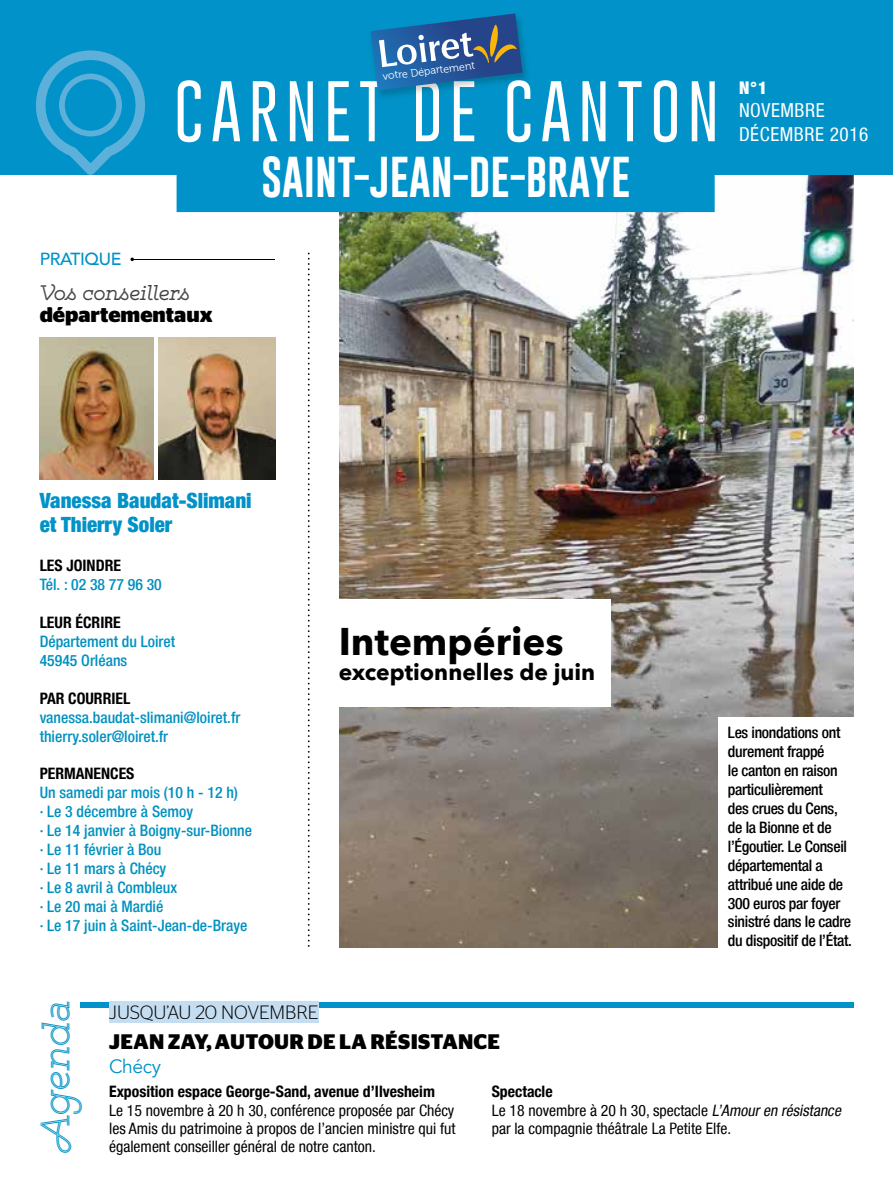
<style>
.page{position:relative;width:893px;height:1191px;background:#fff}
.page>*{position:absolute;margin:0;border:0;box-sizing:border-box;transform-origin:0 0}
.t1{font:100 62.48px "Gobold";letter-spacing:.12em;color:#fff}
.t2{font:42px "Gobold";color:#fff}
.t3{font:700 38.5px "Avenir Next";color:#000}
.t4{font:300 34.48px "Gist";color:#0092c8}
.t5{font:700 22.75px "Avenir Next";color:#000}
.t6{font:700 21.18px "Stag Sans";color:#000}
.t7{font:900 condensed 21px/24.5px "Helvetica Neue LT Std";color:#0092c8}
.t8{font:700 21px "Stag Sans";letter-spacing:.015em;color:#000}
.t9{font:condensed 19.25px/23.8px "Helvetica Neue LT Std";letter-spacing:.03em;color:#fff}
.t10{font:300 19.25px "Stag Sans";color:#000}
.t11{font:19.25px "Avenir";letter-spacing:-.02em;color:#0092c8}
.t12{font:300 18.72px "Gist";letter-spacing:-.005em;color:#000}
.t13{font:500 17.5px "Avenir";letter-spacing:-.02em;color:#0092c8}
.t14{font:900 condensed 17.5px "Helvetica Neue";color:#fff}
.t15{font:500 condensed 15.75px/18.9px "Helvetica Neue LT Std";color:#0091c0}
.t16{font:condensed 15.75px/18.2px "Helvetica Neue LT Std";color:#000;text-align:justify}
.t17{font:500 condensed 15.75px/18.9px "Helvetica Neue LT Std";letter-spacing:-.02em;color:#000}
.t18{font:700 condensed 15.75px "Helvetica Neue";color:#000}
.t19{font:700 condensed 15.75px "Helvetica Neue LT Std";color:#000}
.t20{font:10.67px "Museo 300";color:#fff}
.s1{font-style:italic}
</style>
<div class="page">
<img style="left:339px;top:212px;width:514px;height:735px">
<svg style="left:0;top:0;width:893px;height:212px;background:#1298ca"></svg>
<div style="left:329px;top:599px;width:281px;height:108px;background:#fff"></div>
<div style="left:718px;top:717px;width:145px;height:239px;background:#fff"></div>
<svg style="left:308px;top:253px;width:2px;height:693px"></svg>
<hr style="left:132px;top:259px;width:143px;height:1px;background:#000">
<svg style="left:31px;top:50px;width:119px;height:125px;background:#1a9acd"></svg>
<div style="left:80px;top:1002px;width:773px;height:5px;background:#0092c8"></div>
<div style="left:109px;top:1002px;width:210px;height:21px;background:#c4ddf0"></div>
<img style="left:368px;top:13px;width:162px;height:67px">
<img style="left:368px;top:80px;width:162px;height:20px">
<svg style="left:371px;top:13px;width:152px;height:77px;background:#3874a7"></svg>
<img style="left:40px;top:338px;width:114px;height:141px">
<img style="left:159px;top:338px;width:116px;height:141px">
<p class="t20" style="left:382px;top:71px;width:94px;rotate:-7deg">votre Département</p>
<h1 class="t1" style="left:174px;top:71px;width:546px">CARNET DE CANTON</h1>
<p class="t13" style="left:40px;top:244px;width:83px">PRATIQUE</p>
<p class="t12" style="left:40px;top:280px;width:152px">Vos conseillers</p>
<h3 class="t6" style="left:40px;top:302px;width:174px">départementaux</h3>
<h2 class="t2" style="left:261px;top:150px;width:371px">SAINT-JEAN-DE-BRAYE</h2>
<p class="t14" style="left:739px;top:73px;width:30px">N°1</p>
<p class="t9" style="left:739px;top:99px;width:131px">NOVEMBRE<br>DÉCEMBRE 2016</p>
<h3 class="t7" style="left:40px;top:487px;width:213px">Vanessa Baudat-Slimani et Thierry Soler</h3>
<p class="t19" style="left:40px;top:556px;width:83px">LES JOINDRE</p>
<p class="t15" style="left:40px;top:575px;width:124px">Tél. : 02 38 77 96 30</p>
<p class="t19" style="left:40px;top:613px;width:83px">LEUR ÉCRIRE</p>
<p class="t15" style="left:40px;top:631px;width:137px">Département du Loiret<br>45945 Orléans</p>
<p class="t19" style="left:40px;top:688px;width:92px">PAR COURRIEL</p>
<p class="t15" style="left:40px;top:707px;width:202px">vanessa.baudat-slimani@loiret.fr thierry.soler@loiret.fr</p>
<p class="t19" style="left:40px;top:764px;width:96px">PERMANENCES</p>
<p class="t15" style="left:40px;top:783px;width:214px">Un samedi par mois (10 h - 12 h)<br>· Le 3 décembre à Semoy<br>· Le 14 janvier à Boigny-sur-Bionne · Le 11 février à Bou<br>· Le 11 mars à Chécy<br>· Le 8 avril à Combleux<br>· Le 20 mai à Mardié<br>· Le 17 juin à Saint-Jean-de-Braye</p>
<h3 class="t3" style="left:339px;top:608px;width:226px">Intempéries</h3>
<h3 class="t5" style="left:339px;top:652px;width:258px">exceptionnelles de juin</h3>
<p class="t17" style="left:728px;top:723px;width:125px">Les inondations ont durement frappé<br>le canton en raison particulièrement<br>des crues du Cens, de la Bionne et de l’Égoutier. Le Conseil départemental a attribué une aide de<br>300 euros par foyer sinistré dans le cadre du dispositif de l’État.</p>
<h3 class="t4" style="left:33px;top:1152px;width:153px;rotate:-90deg">Agenda</h3>
<p class="t10" style="left:109px;top:1002px;width:211px">JUSQU’AU 20 NOVEMBRE</p>
<h3 class="t8" style="left:109px;top:1029px;width:392px">JEAN ZAY, AUTOUR DE LA RÉSISTANCE</h3>
<p class="t11" style="left:109px;top:1055px;width:53px">Chécy</p>
<p class="t18" style="left:109px;top:1078px;width:327px">Exposition espace George-Sand, avenue d’Ilvesheim</p>
<p class="t16" style="left:109px;top:1100px;width:348px">Le 15 novembre à 20 h 30, conférence proposée par Chécy les Amis du patrimoine à propos de l’ancien ministre qui fut également conseiller général de notre canton.</p>
<p class="t18" style="left:492px;top:1078px;width:62px">Spectacle</p>
<p class="t16" style="left:492px;top:1100px;width:354px">Le 18 novembre à 20 h 30, spectacle <span class="s1">L’Amouren résistance </span>par la compagnie théâtrale La Petite Elfe.</p>
</div>
